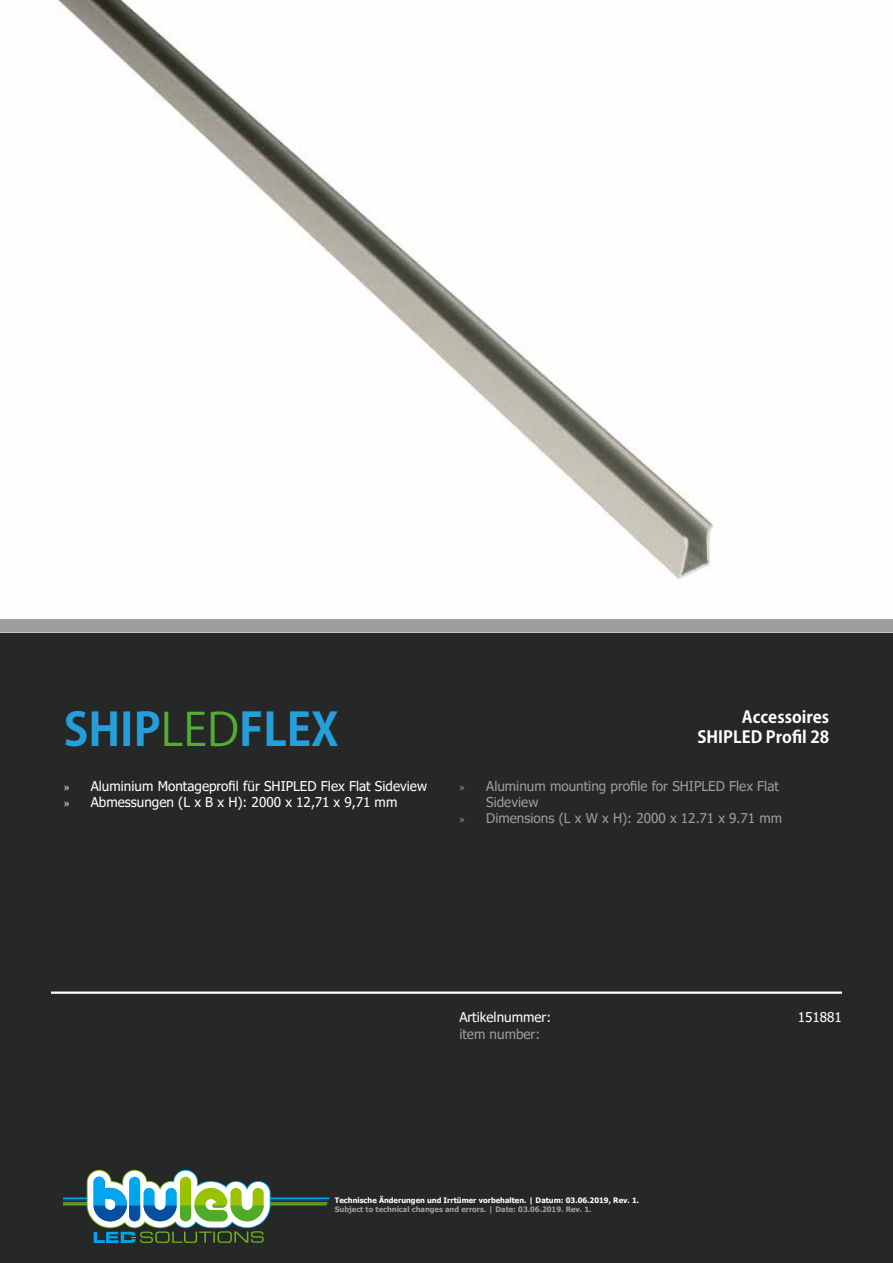
<style>
.page{position:relative;width:893px;height:1263px;background:#fff}
.page>*{position:absolute;margin:0;border:0;box-sizing:border-box;transform-origin:0 0}
.t1{font:700 45px "Koz Go Pr 6 N";color:#249fda}
.t2{font:700 16.5px/19.8px "Koz Go Pr 6 N";color:#fff;text-align:right}
.t3{font:13.5px/16.2px "Tahoma";color:#fff}
.t4{font:13.5px "Tahoma";color:#9d9d9c}
.t5{font:700 7.5px "Tahoma";color:#fff}
.t6{font:700 7.5px "Tahoma";color:#9d9d9c}
.s1{font-weight:400;color:#55ae31}
.s2{font-family:"Minion Pro"}
</style>
<div class="page">
<div style="left:0;top:631px;width:893px;height:632px;background:#262727"></div>
<img style="left:53px;top:0;width:661px;height:580px">
<hr style="left:51px;top:991px;width:791px;height:3px;background:#fff">
<svg style="left:63px;top:1170px;width:267px;height:73px"></svg>
<div style="left:0;top:619px;width:893px;height:13px;background:#9d9d9c"></div>
<h1 class="t1" style="left:64px;top:704px;width:277px">SHIP<span class="s1">LED</span>FLEX</h1>
<p class="t2" style="left:698px;top:707px;width:133px">Accessoires<br>SHIPLED Profil 28</p>
<p class="t3" style="left:64px;top:778px;width:365px"><span class="s2">»</span> Aluminium Montageprofil für SHIPLED Flex Flat Sideview <span class="s2">»</span> Abmessungen (L x B x H): 2000 x 12,71 x 9,71 mm</p>
<p class="t4" style="left:459px;top:777px;width:321px"><span class="s2">»</span> Aluminum mounting profile for SHIPLED Flex Flat</p>
<p class="t4" style="left:486px;top:793px;width:54px">Sideview</p>
<p class="t4" style="left:459px;top:809px;width:324px"><span class="s2">»</span> Dimensions (L x W x H): 2000 x 12.71 x 9.71 mm</p>
<p class="t3" style="left:459px;top:1010px;width:93px">Artikelnummer:</p>
<p class="t3" style="left:798px;top:1010px;width:46px">151881</p>
<p class="t4" style="left:459px;top:1025px;width:82px">item number:</p>
<p class="t5" style="left:335px;top:1195px;width:306px">Technische Änderungen und Irrtümer vorbehalten. | Datum: 03.06.2019, Rev. 1.</p>
<p class="t6" style="left:335px;top:1204px;width:258px">Subject to technical changes and errors. | Date: 03.06.2019. Rev. 1.</p>
</div>
